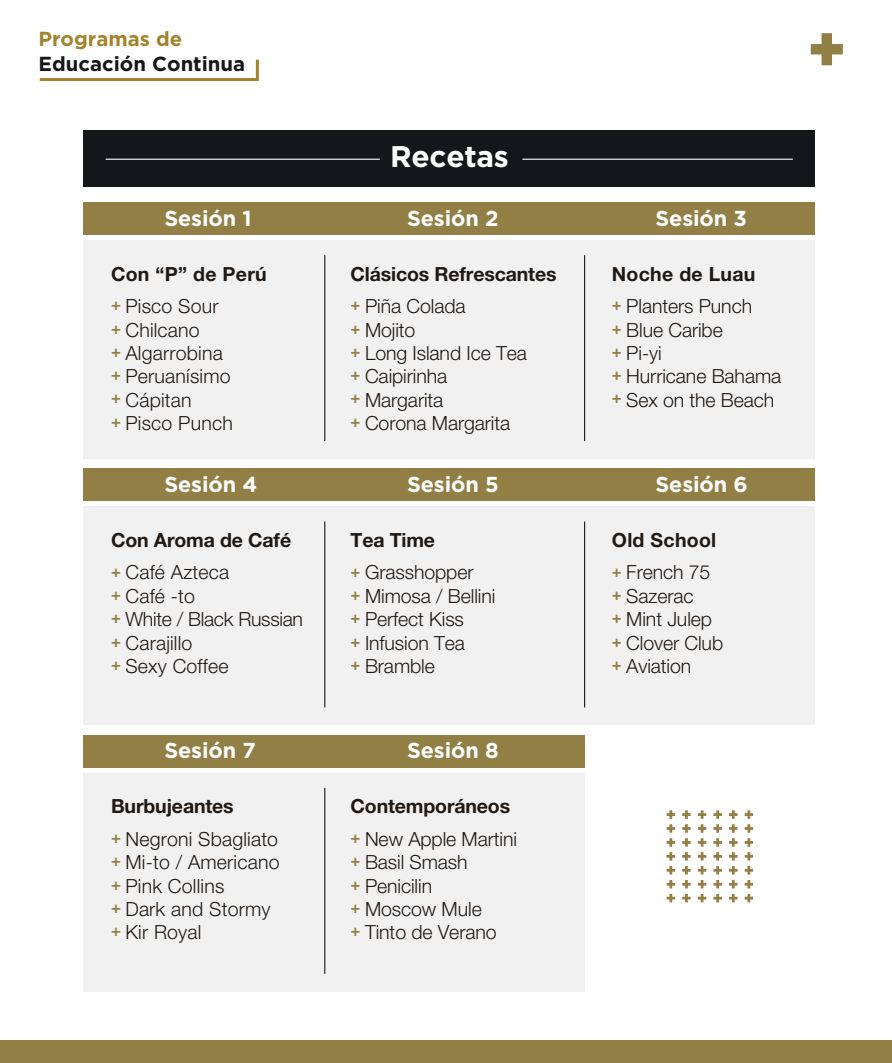
<style>
.page{position:relative;width:892px;height:1063px;background:#fff}
.page>*{position:absolute;margin:0;border:0;box-sizing:border-box;transform-origin:0 0}
.t1{font:700 29.85px "Gotham";letter-spacing:-.01em;color:#fff}
.t2{font:700 21.6px "Gotham";letter-spacing:-.005em;color:#fff}
.t3{font:700 20.25px "Gotham";color:#151619}
.t4{font:700 20.25px "Gotham";color:#a3842c}
.t5{font:300 19.5px/23.4px "Helvetica Neue LT Std";letter-spacing:-.005em;color:#201914}
.t6{font:700 19.5px "Helvetica Neue LT Std";letter-spacing:-.005em;color:#201914}
.t7{font:700 19.5px "Helvetica Neue LT Std";letter-spacing:.015em;color:#201914}
.t8{font:700 16.5px/23.2px "Helvetica Neue LT Std";color:#927f45;text-align:justify}
</style>
<div class="page">
<svg style="left:745px;top:810px;width:8px;height:78px"></svg>
<svg style="left:745px;top:894px;width:8px;height:8px"></svg>
<svg style="left:729px;top:810px;width:8px;height:78px"></svg>
<svg style="left:729px;top:894px;width:8px;height:8px"></svg>
<svg style="left:713px;top:810px;width:9px;height:78px"></svg>
<svg style="left:713px;top:894px;width:9px;height:8px"></svg>
<svg style="left:698px;top:810px;width:8px;height:78px"></svg>
<svg style="left:698px;top:894px;width:8px;height:8px"></svg>
<svg style="left:682px;top:810px;width:9px;height:78px"></svg>
<svg style="left:682px;top:894px;width:9px;height:8px"></svg>
<svg style="left:667px;top:810px;width:8px;height:78px"></svg>
<svg style="left:667px;top:894px;width:8px;height:8px"></svg>
<div style="left:0;top:1041px;width:892px;height:22px;background:#927f45"></div>
<div style="left:83px;top:240px;width:731px;height:219px;background:#f1f1f1"></div>
<hr style="left:324px;top:255px;width:1px;height:186px;background:#151619">
<hr style="left:584px;top:255px;width:1px;height:186px;background:#151619">
<div style="left:83px;top:130px;width:731px;height:56px;background:#151619"></div>
<hr style="left:106px;top:159px;width:274px;height:1px;background:#fff">
<hr style="left:522px;top:159px;width:271px;height:1px;background:#fff">
<div style="left:83px;top:202px;width:731px;height:33px;background:#927f45"></div>
<svg style="left:811px;top:33px;width:32px;height:32px"></svg>
<svg style="left:39px;top:59px;width:220px;height:22px"></svg>
<div style="left:83px;top:506px;width:731px;height:219px;background:#f1f1f1"></div>
<hr style="left:324px;top:522px;width:1px;height:185px;background:#151619">
<hr style="left:584px;top:522px;width:1px;height:185px;background:#151619">
<div style="left:83px;top:469px;width:731px;height:32px;background:#927f45"></div>
<div style="left:83px;top:773px;width:502px;height:218px;background:#f1f1f1"></div>
<hr style="left:324px;top:788px;width:1px;height:186px;background:#151619">
<div style="left:83px;top:735px;width:502px;height:32px;background:#927f45"></div>
<p class="t4" style="left:39px;top:27px;width:145px">Programas de</p>
<p class="t3" style="left:39px;top:52px;width:208px">Educación Continua</p>
<h1 class="t1" style="left:390px;top:139px;width:120px">Recetas</h1>
<p class="t2" style="left:164px;top:205px;width:89px">Sesión 1</p>
<p class="t2" style="left:407px;top:205px;width:93px">Sesión 2</p>
<p class="t2" style="left:655px;top:205px;width:93px">Sesión 3</p>
<p class="t7" style="left:111px;top:262px;width:157px">Con “P” de Perú</p>
<p class="t6" style="left:351px;top:262px;width:207px">Clásicos Refrescantes</p>
<p class="t7" style="left:612px;top:262px;width:145px">Noche de Luau</p>
<p class="t8" style="left:351px;top:293px;width:11px">+ + + + + +</p>
<p class="t5" style="left:626px;top:294px;width:156px">Planters Punch<br>Blue Caribe<br>Pi-yi<br>Hurricane Bahama<br>Sex on the Beach</p>
<p class="t8" style="left:111px;top:293px;width:11px">+ + + + + +</p>
<p class="t5" style="left:365px;top:294px;width:163px">Piña Colada<br>Mojito<br>Long Island Ice Tea<br>Caipirinha<br>Margarita<br>Corona Margarita</p>
<p class="t5" style="left:125px;top:294px;width:109px">Pisco Sour<br>Chilcano<br>Algarrobina<br>Peruanísimo<br>Cápitan<br>Pisco Punch</p>
<p class="t8" style="left:612px;top:293px;width:11px">+ + + + +</p>
<p class="t2" style="left:164px;top:472px;width:94px">Sesión 4</p>
<p class="t2" style="left:407px;top:472px;width:93px">Sesión 5</p>
<p class="t2" style="left:655px;top:472px;width:94px">Sesión 6</p>
<p class="t6" style="left:111px;top:528px;width:182px">Con Aroma de Café</p>
<p class="t6" style="left:351px;top:528px;width:86px">Tea Time</p>
<p class="t7" style="left:612px;top:528px;width:106px">Old School</p>
<p class="t8" style="left:351px;top:559px;width:11px">+ + + + +</p>
<p class="t8" style="left:111px;top:559px;width:11px">+ + + + +</p>
<p class="t5" style="left:365px;top:560px;width:132px">Grasshopper<br>Mimosa / Bellini<br>Perfect Kiss<br>Infusion Tea<br>Bramble</p>
<p class="t5" style="left:125px;top:560px;width:179px">Café Azteca<br>Café -to<br>White / Black Russian<br>Carajillo<br>Sexy Coffee</p>
<p class="t5" style="left:626px;top:560px;width:98px">French 75<br>Sazerac<br>Mint Julep<br>Clover Club<br>Aviation</p>
<p class="t8" style="left:612px;top:559px;width:11px">+ + + + +</p>
<p class="t2" style="left:164px;top:738px;width:93px">Sesión 7</p>
<p class="t2" style="left:407px;top:738px;width:93px">Sesión 8</p>
<p class="t6" style="left:351px;top:794px;width:161px">Contemporáneos</p>
<p class="t8" style="left:351px;top:825px;width:11px">+ + + + +</p>
<p class="t6" style="left:111px;top:794px;width:124px">Burbujeantes</p>
<p class="t5" style="left:125px;top:827px;width:156px">Negroni Sbagliato<br>Mi-to / Americano<br>Pink Collins<br>Dark and Stormy<br>Kir Royal</p>
<p class="t8" style="left:111px;top:825px;width:11px">+ + + + +</p>
<p class="t5" style="left:365px;top:827px;width:153px">New Apple Martini<br>Basil Smash<br>Penicilin<br>Moscow Mule<br>Tinto de Verano</p>
</div>
